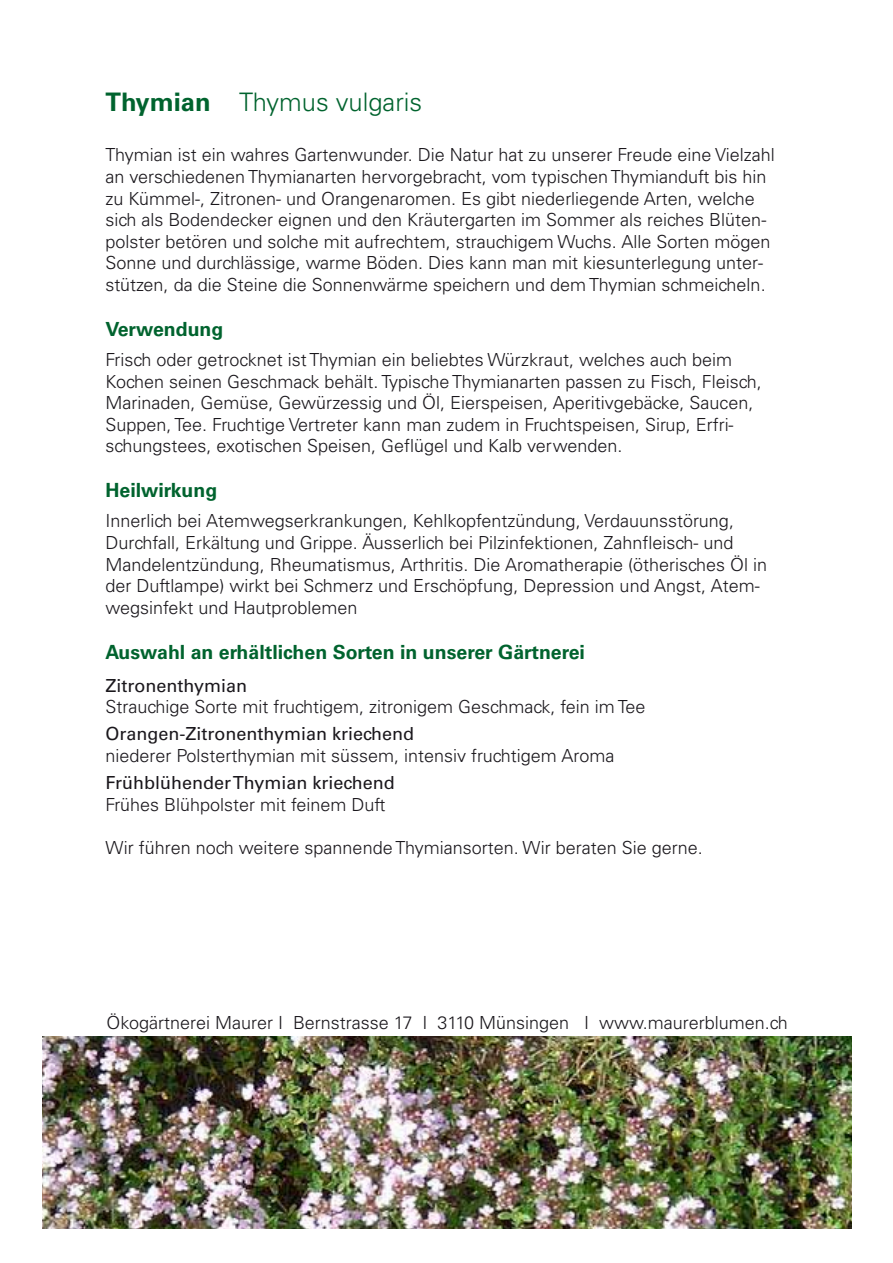
<style>
.page{position:relative;width:893px;height:1263px;background:#fff}
.page>*{position:absolute;margin:0;border:0;box-sizing:border-box;transform-origin:0 0}
.t1{font:300 25.5px "Univers CE";color:#00632e}
.t2{font:700 19.5px "Univers CE";color:#00632e}
.t3{font:300 18px/21.6px "Univers CE";color:#1a171c}
.t4{font:500 18px "Univers CE";color:#1a171c}
.s1{font-weight:700}
</style>
<div class="page">
<img style="left:42px;top:1037px;width:810px;height:191px">
<h1 class="t1" style="left:105px;top:88px;width:318px"><span class="s1">Thymian</span> Thymus vulgaris</h1>
<p class="t3" style="left:105px;top:145px;width:671px">Thymian ist ein wahres Gartenwunder. Die Natur hat zu unserer Freude eine Vielzahl an verschiedenen Thymianarten hervorgebracht, vom typischen Thymianduft bis hin zu Kümmel-, Zitronen- und Orangenaromen. Es gibt niederliegende Arten, welche sich als Bodendecker eignen und den Kräutergarten im Sommer als reiches Blüten&shy;polster betören und solche mit aufrechtem, strauchigem Wuchs. Alle Sorten mögen Sonne und durchlässige, warme Böden. Dies kann man mit kiesunterlegung unter&shy;stützen, da die Steine die Sonnenwärme speichern und dem Thymian schmeicheln.</p>
<p class="t2" style="left:105px;top:318px;width:120px">Verwendung</p>
<p class="t3" style="left:105px;top:349px;width:658px">Frisch oder getrocknet ist Thymian ein beliebtes Würzkraut, welches auch beim Kochen seinen Geschmack behält. Typische Thymianarten passen zu Fisch, Fleisch, Marinaden, Gemüse, Gewürzessig und Öl, Eierspeisen, Aperitivgebäcke, Saucen, Suppen, Tee. Fruchtige Vertreter kann man zudem in Fruchtspeisen, Sirup, Erfri&shy;schungstees, exotischen Speisen, Geflügel und Kalb verwenden.</p>
<p class="t2" style="left:105px;top:479px;width:113px">Heilwirkung</p>
<p class="t3" style="left:105px;top:511px;width:663px">Innerlich bei Atemwegserkrankungen, Kehlkopfentzündung, Verdauunsstörung, Durchfall, Erkältung und Grippe. Äusserlich bei Pilzinfektionen, Zahnfleisch- und Mandelentzündung, Rheumatismus, Arthritis. Die Aromatherapie (ötherisches Öl in der Duftlampe) wirkt bei Schmerz und Erschöpfung, Depression und Angst, Atem&shy;wegsinfekt und Hautproblemen</p>
<p class="t2" style="left:105px;top:640px;width:481px">Auswahl an erhältlichen Sorten in unserer Gärtnerei</p>
<p class="t4" style="left:105px;top:675px;width:143px">Zitronenthymian</p>
<p class="t3" style="left:105px;top:697px;width:542px">Strauchige Sorte mit fruchtigem, zitronigem Geschmack, fein im Tee</p>
<p class="t4" style="left:105px;top:724px;width:310px">Orangen-Zitronenthymian kriechend</p>
<p class="t3" style="left:105px;top:745px;width:510px">niederer Polsterthymian mit süssem, intensiv fruchtigem Aroma</p>
<p class="t4" style="left:105px;top:772px;width:291px">Frühblühender Thymian kriechend</p>
<p class="t3" style="left:105px;top:794px;width:282px">Frühes Blühpolster mit feinem Duft</p>
<p class="t3" style="left:105px;top:837px;width:599px">Wir führen noch weitere spannende Thymiansorten. Wir beraten Sie gerne.</p>
<p class="t3" style="left:106px;top:1012px;width:683px">Ökogärtnerei Maurer I Bernstrasse 17 I 3110 Münsingen I www.maurerblumen.ch</p>
</div>
